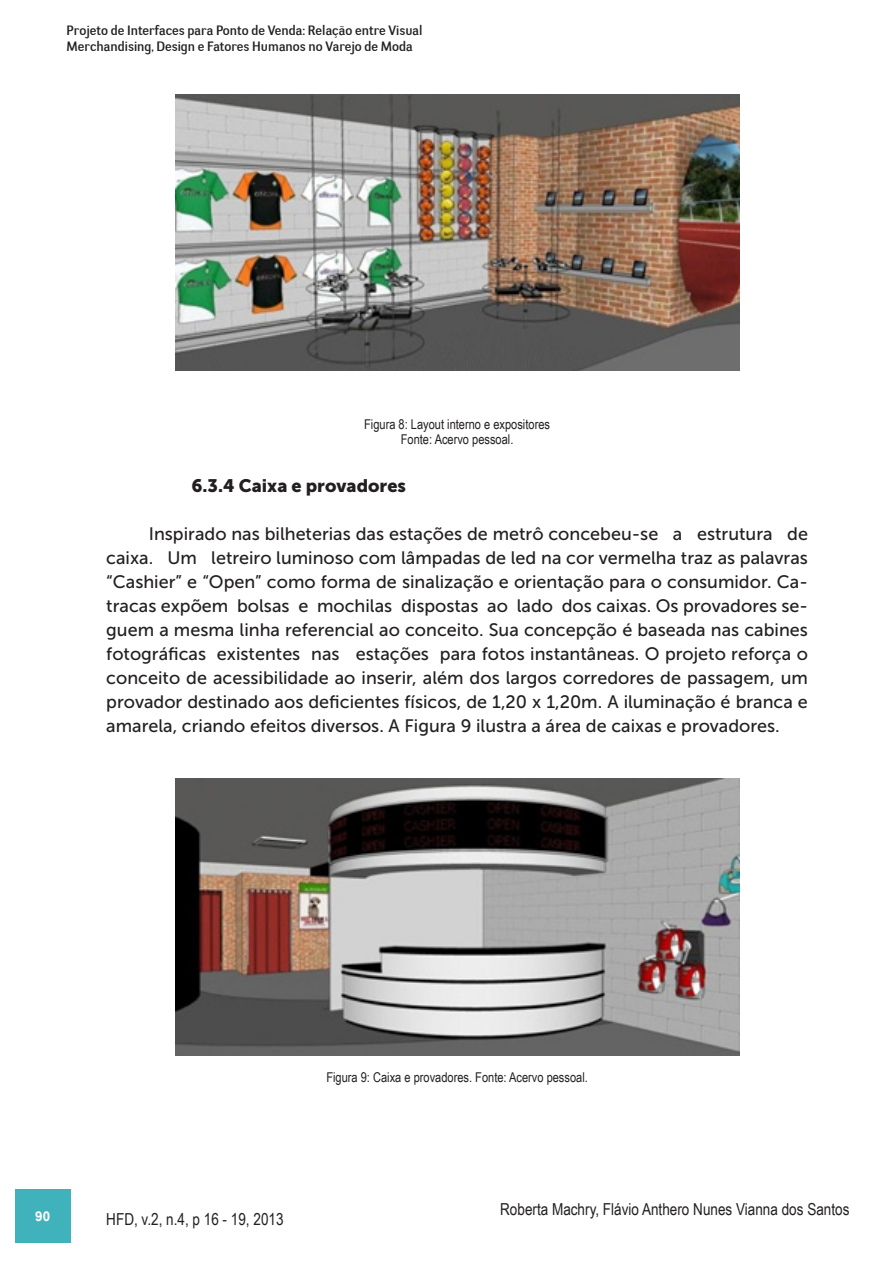
<style>
.page{position:relative;width:893px;height:1263px;background:#fff}
.page>*{position:absolute;margin:0;border:0;box-sizing:border-box;transform-origin:0 0}
.Corpo{font:18px/24px "Museo Sans 500";color:#231f20;text-align:justify}
.subtitulo_de_subtitu{font:18px "Museo Sans 900";color:#231f20}
.autores_rodapé{font:16.5px "Arial Narrow";color:#231f20}
.t1{font:13.5px/16.2px "Negotiate Free";color:#231f20}
.LEGENDAHFD{font:13.5px "Arial Narrow";color:#231f20}
.t2{font:700 13.5px "Arial";color:#fff}
</style>
<div class="page">
<div style="left:15px;top:1189px;width:55px;height:53px;background:#3fb2bc"></div>
<img style="left:175px;top:94px;width:565px;height:277px">
<img style="left:175px;top:779px;width:565px;height:277px">
<p class="t1" style="left:67px;top:22px;width:357px">Projeto de Interfaces para Ponto de Venda: Relação entre Visual<br>Merchandising, Design e Fatores Humanos no Varejo de Moda</p>
<p class="LEGENDAHFD" style="left:364px;top:414px;width:187px">Figura 8: Layout interno e expositores</p>
<p class="LEGENDAHFD" style="left:401px;top:429px;width:114px">Fonte: Acervo pessoal.</p>
<p class="subtitulo_de_subtitu" style="left:191px;top:475px;width:216px">6.3.4 Caixa e provadores</p>
<p class="Corpo" style="left:106px;top:521px;width:703px;text-indent:43px">Inspirado nas bilheterias das estações de metrô concebeu-se a estrutura de caixa. Um letreiro luminoso com lâmpadas de led na cor vermelha traz as palavras “Cashier” e “Open” como forma de sinalização e orientação para o consumidor. Ca&shy;tracas expõem bolsas e mochilas dispostas ao lado dos caixas. Os provadores se&shy;guem a mesma linha referencial ao conceito. Sua concepção é baseada nas cabines fotográficas existentes nas estações para fotos instantâneas. O projeto reforça o conceito de acessibilidade ao inserir, além dos largos corredores de passagem, um provador destinado aos deficientes físicos, de 1,20 x 1,20m. A iluminação é branca e amarela, criando efeitos diversos. A Figura 9 ilustra a área de caixas e provadores.</p>
<p class="LEGENDAHFD" style="left:326px;top:1067px;width:263px">Figura 9: Caixa e provadores. Fonte: Acervo pessoal.</p>
<p class="t2" style="left:39px;top:1207px;width:17px">90</p>
<p class="autores_rodapé" style="left:500px;top:1197px;width:351px">Roberta Machry, Flávio Anthero Nunes Vianna dos Santos</p>
<p class="t2" style="left:35px;top:1207px;width:17px">90</p>
<p class="autores_rodapé" style="left:106px;top:1206px;width:179px">HFD, v.2, n.4, p 16 - 19, 2013</p>
</div>
